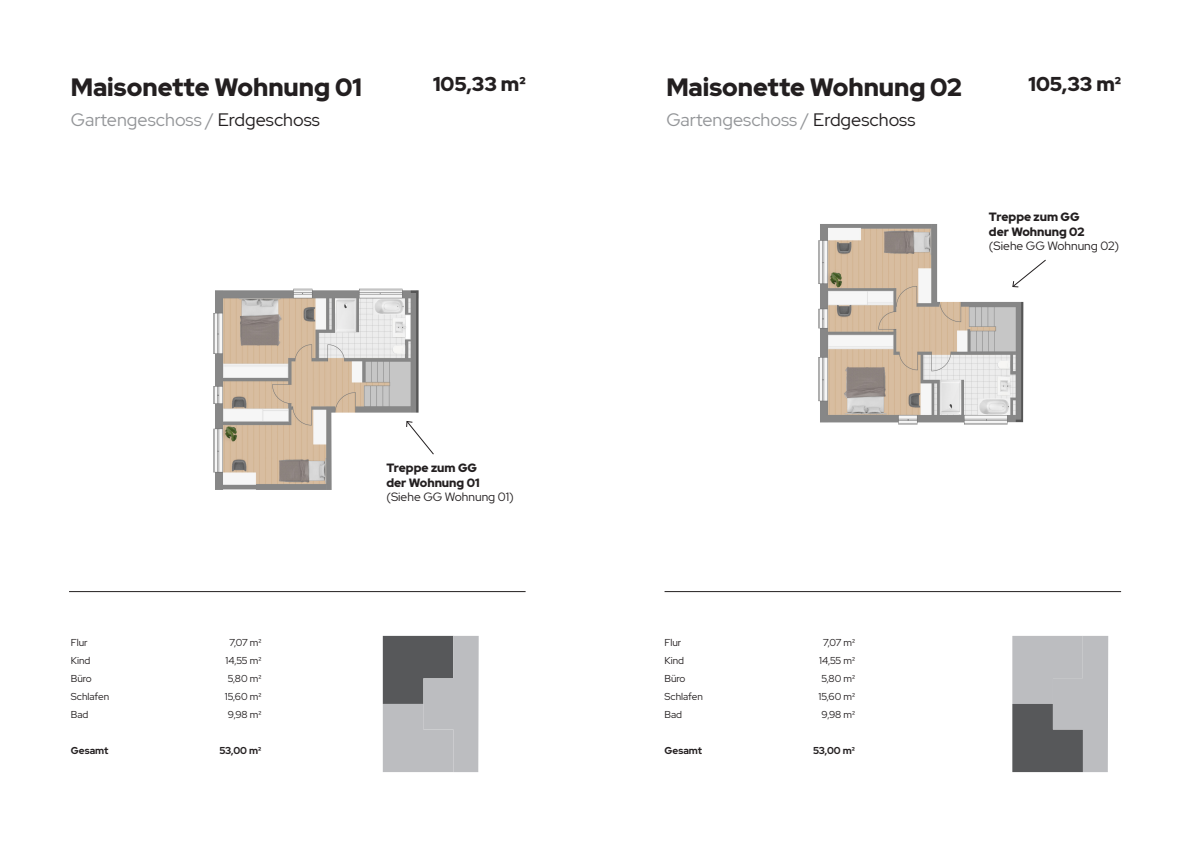
<style>
.page{position:relative;width:1191px;height:842px;background:#fff}
.page>*{position:absolute;margin:0;border:0;box-sizing:border-box;transform-origin:0 0}
.t1{font:900 25px "Red Hat Display";color:#231f20}
.t2{font:900 20px "Red Hat Display";color:#231f20}
.t3{font:18px "Red Hat Display";color:#939598}
.t4{font:900 12px "Red Hat Display";color:#231f20}
.t5{font:12px "Red Hat Display";color:#231f20}
.Fließtext{font:10px "Red Hat Display";color:#231f20}
.Fließtext-2{font:700 10px "Red Hat Display";color:#231f20}
.s1{color:#231f20}
</style>
<div class="page">
<svg style="left:818px;top:224px;width:206px;height:201px"></svg>
<svg style="left:132px;top:288px;width:394px;height:484px"></svg>
<hr style="left:69px;top:591px;width:456px;height:1px;background:#231f20">
<hr style="left:664px;top:591px;width:457px;height:1px;background:#231f20">
<svg style="left:383px;top:636px;width:96px;height:136px;background:#9c9d9f"></svg>
<svg style="left:1012px;top:636px;width:96px;height:136px;background:#9d9ea1"></svg>
<svg style="left:1011px;top:259px;width:35px;height:29px"></svg>
<svg style="left:405px;top:420px;width:30px;height:36px"></svg>
<p class="t1" style="left:71px;top:71px;width:292px">Maisonette Wohnung 01</p>
<p class="t3" style="left:71px;top:108px;width:251px">Gartengeschoss / <span class="s1">Erdgeschoss</span></p>
<p class="t2" style="left:433px;top:71px;width:94px">105,33 m²</p>
<p class="t2" style="left:1028px;top:71px;width:94px">105,33 m²</p>
<p class="t1" style="left:666px;top:71px;width:297px">Maisonette Wohnung 02</p>
<p class="t3" style="left:666px;top:108px;width:251px">Gartengeschoss / <span class="s1">Erdgeschoss</span></p>
<p class="t4" style="left:989px;top:209px;width:92px">Treppe zum GG</p>
<p class="t4" style="left:989px;top:224px;width:97px">der Wohnung 02</p>
<p class="t5" style="left:989px;top:238px;width:132px">(Siehe GG Wohnung 02)</p>
<p class="Fließtext" style="left:71px;top:636px;width:18px">Flur</p>
<p class="Fließtext" style="left:230px;top:636px;width:33px">7,07 m²</p>
<p class="Fließtext" style="left:71px;top:654px;width:21px">Kind</p>
<p class="Fließtext" style="left:226px;top:654px;width:37px">14,55 m²</p>
<p class="Fließtext" style="left:71px;top:672px;width:22px">Büro</p>
<p class="Fließtext" style="left:228px;top:672px;width:35px">5,80 m²</p>
<p class="Fließtext" style="left:71px;top:690px;width:40px">Schlafen</p>
<p class="Fließtext" style="left:225px;top:690px;width:38px">15,60 m²</p>
<p class="Fließtext" style="left:71px;top:708px;width:19px">Bad</p>
<p class="Fließtext" style="left:228px;top:708px;width:35px">9,98 m²</p>
<p class="Fließtext-2" style="left:71px;top:744px;width:39px">Gesamt</p>
<p class="Fließtext-2" style="left:219px;top:744px;width:43px">53,00 m²</p>
<p class="t4" style="left:386px;top:460px;width:92px">Treppe zum GG</p>
<p class="t4" style="left:386px;top:474px;width:95px">der Wohnung 01</p>
<p class="t5" style="left:386px;top:489px;width:129px">(Siehe GG Wohnung 01)</p>
<p class="Fließtext" style="left:664px;top:636px;width:18px">Flur</p>
<p class="Fließtext" style="left:823px;top:636px;width:33px">7,07 m²</p>
<p class="Fließtext" style="left:664px;top:654px;width:21px">Kind</p>
<p class="Fließtext" style="left:819px;top:654px;width:37px">14,55 m²</p>
<p class="Fließtext" style="left:664px;top:672px;width:22px">Büro</p>
<p class="Fließtext" style="left:821px;top:672px;width:35px">5,80 m²</p>
<p class="Fließtext" style="left:664px;top:690px;width:40px">Schlafen</p>
<p class="Fließtext" style="left:818px;top:690px;width:38px">15,60 m²</p>
<p class="Fließtext" style="left:664px;top:708px;width:19px">Bad</p>
<p class="Fließtext" style="left:821px;top:708px;width:35px">9,98 m²</p>
<p class="Fließtext-2" style="left:664px;top:744px;width:39px">Gesamt</p>
<p class="Fließtext-2" style="left:813px;top:744px;width:43px">53,00 m²</p>
</div>
